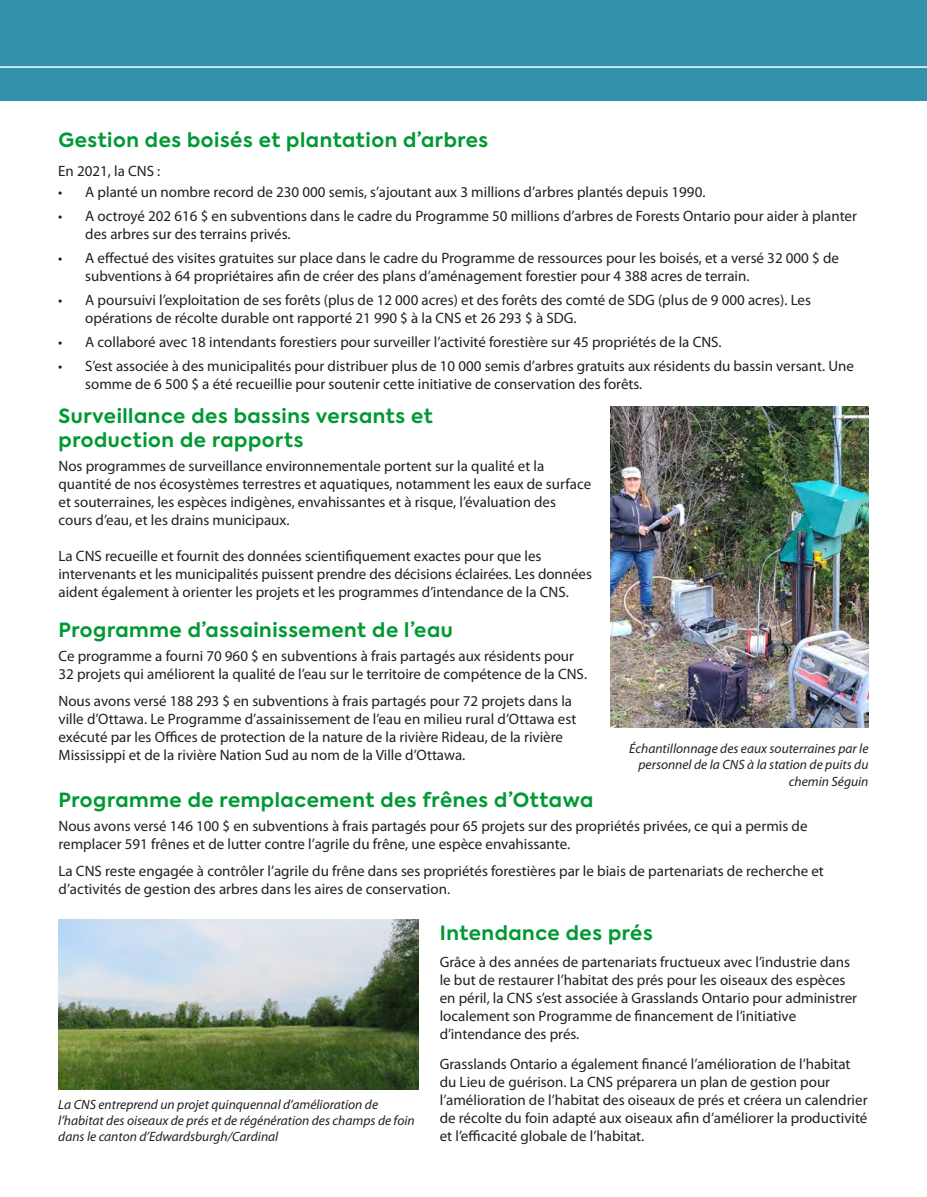
<style>
.page{position:relative;width:927px;height:1197px;background:#fff}
.page>*{position:absolute;margin:0;border:0;box-sizing:border-box;transform-origin:0 0}
.Header_Green{font:700 19.5px "Axiforma";letter-spacing:.03em;color:#093}
._11_13_Body{font:700 19.5px "Axiforma";letter-spacing:.03em;color:#093}
.Body_10_12{font:15px/18px "Myriad Pro";color:#231f20}
.Caption{font:italic 13.5px/16.2px "Myriad Pro";color:#231f20;text-align:right}
</style>
<div class="page">
<img style="left:58px;top:919px;width:360px;height:171px">
<img style="left:610px;top:406px;width:258px;height:321px">
<div style="left:0;top:0;width:927px;height:101px;background:#3391ab"></div>
<hr style="left:0;top:66px;width:927px;height:2px;background:#fff">
<p class="_11_13_Body" style="left:58px;top:127px;width:431px">Gestion des boisés et plantation d’arbres</p>
<p class="Body_10_12" style="left:58px;top:162px;width:104px">En 2021, la CNS :</p>
<p class="Body_10_12" style="left:58px;top:183px;width:649px">• A planté un nombre record de 230 000 semis, s’ajoutant aux 3 millions d’arbres plantés depuis 1990.</p>
<p class="Body_10_12" style="left:85px;top:207px;width:773px;text-indent:-27px">• A octroyé 202 616 $ en subventions dans le cadre du Programme 50 millions d’arbres de Forests Ontario pour aider à planter des arbres sur des terrains privés.</p>
<p class="Body_10_12" style="left:85px;top:249px;width:755px;text-indent:-27px">• A effectué des visites gratuites sur place dans le cadre du Programme de ressources pour les boisés, et a versé 32 000 $ de subventions à 64 propriétaires afin de créer des plans d’aménagement forestier pour 4 388 acres de terrain.</p>
<p class="Body_10_12" style="left:85px;top:291px;width:727px;text-indent:-27px">• A poursuivi l’exploitation de ses forêts (plus de 12 000 acres) et des forêts des comté de SDG (plus de 9 000 acres). Les opérations de récolte durable ont rapporté 21 990 $ à la CNS et 26 293 $ à SDG.</p>
<p class="Body_10_12" style="left:58px;top:333px;width:665px">• A collaboré avec 18 intendants forestiers pour surveiller l’activité forestière sur 45 propriétés de la CNS.</p>
<p class="Body_10_12" style="left:85px;top:357px;width:770px;text-indent:-27px">• S’est associée à des municipalités pour distribuer plus de 10 000 semis d’arbres gratuits aux résidents du bassin versant. Une somme de 6 500 $ a été recueillie pour soutenir cette initiative de conservation des forêts.</p>
<p class="Header_Green" style="left:58px;top:403px;width:376px">Surveillance des bassins versants et</p>
<p class="Header_Green" style="left:58px;top:427px;width:247px">production de rapports</p>
<p class="Body_10_12" style="left:58px;top:457px;width:534px">Nos programmes de surveillance environnementale portent sur la qualité et la quantité de nos écosystèmes terrestres et aquatiques, notamment les eaux de surface et souterraines, les espèces indigènes, envahissantes et à risque, l’évaluation des cours d’eau, et les drains municipaux.</p>
<p class="Body_10_12" style="left:58px;top:547px;width:535px">La CNS recueille et fournit des données scientifiquement exactes pour que les intervenants et les municipalités puissent prendre des décisions éclairées. Les données aident également à orienter les projets et les programmes d’intendance de la CNS.</p>
<p class="Header_Green" style="left:58px;top:617px;width:396px">Programme d’assainissement de l’eau</p>
<p class="Body_10_12" style="left:58px;top:647px;width:517px">Ce programme a fourni 70 960 $ en subventions à frais partagés aux résidents pour</p>
<p class="Body_10_12" style="left:58px;top:665px;width:530px">32 projets qui améliorent la qualité de l’eau sur le territoire de compétence de la CNS.</p>
<p class="Body_10_12" style="left:58px;top:692px;width:519px">Nous avons versé 188 293 $ en subventions à frais partagés pour 72 projets dans la ville d’Ottawa. Le Programme d’assainissement de l’eau en milieu rural d’Ottawa est exécuté par les Offices de protection de la nature de la rivière Rideau, de la rivière Mississippi et de la rivière Nation Sud au nom de la Ville d’Ottawa.</p>
<p class="Caption" style="left:629px;top:740px;width:241px">Échantillonnage des eaux souterraines par le personnel de la CNS à la station de puits du chemin Séguin</p>
<p class="Header_Green" style="left:58px;top:786px;width:536px">Programme de remplacement des frênes d’Ottawa</p>
<p class="Body_10_12" style="left:58px;top:816px;width:751px">Nous avons versé 146 100 $ en subventions à frais partagés pour 65 projets sur des propriétés privées, ce qui a permis de remplacer 591 frênes et de lutter contre l’agrile du frêne, une espèce envahissante.</p>
<p class="Body_10_12" style="left:58px;top:861px;width:767px">La CNS reste engagée à contrôler l’agrile du frêne dans ses propriétés forestières par le biais de partenariats de recherche et d’activités de gestion des arbres dans les aires de conservation.</p>
<p class="Caption" style="left:58px;top:1096px;width:358px;text-align:left">La CNS entreprend un projet quinquennal d’amélioration de l’habitat des oiseaux de prés et de régénération des champs de foin dans le canton d’Edwardsburgh/Cardinal</p>
<p class="Header_Green" style="left:440px;top:920px;width:214px">Intendance des prés</p>
<p class="Body_10_12" style="left:440px;top:953px;width:419px">Grâce à des années de partenariats fructueux avec l’industrie dans le but de restaurer l’habitat des prés pour les oiseaux des espèces en péril, la CNS s’est associée à Grasslands Ontario pour administrer localement son Programme de financement de l’initiative d’intendance des prés.</p>
<p class="Body_10_12" style="left:440px;top:1055px;width:429px">Grasslands Ontario a également financé l’amélioration de l’habitat du Lieu de guérison. La CNS préparera un plan de gestion pour l’amélioration de l’habitat des oiseaux de prés et créera un calendrier de récolte du foin adapté aux oiseaux afin d’améliorer la productivité et l’efficacité globale de l’habitat.</p>
</div>
